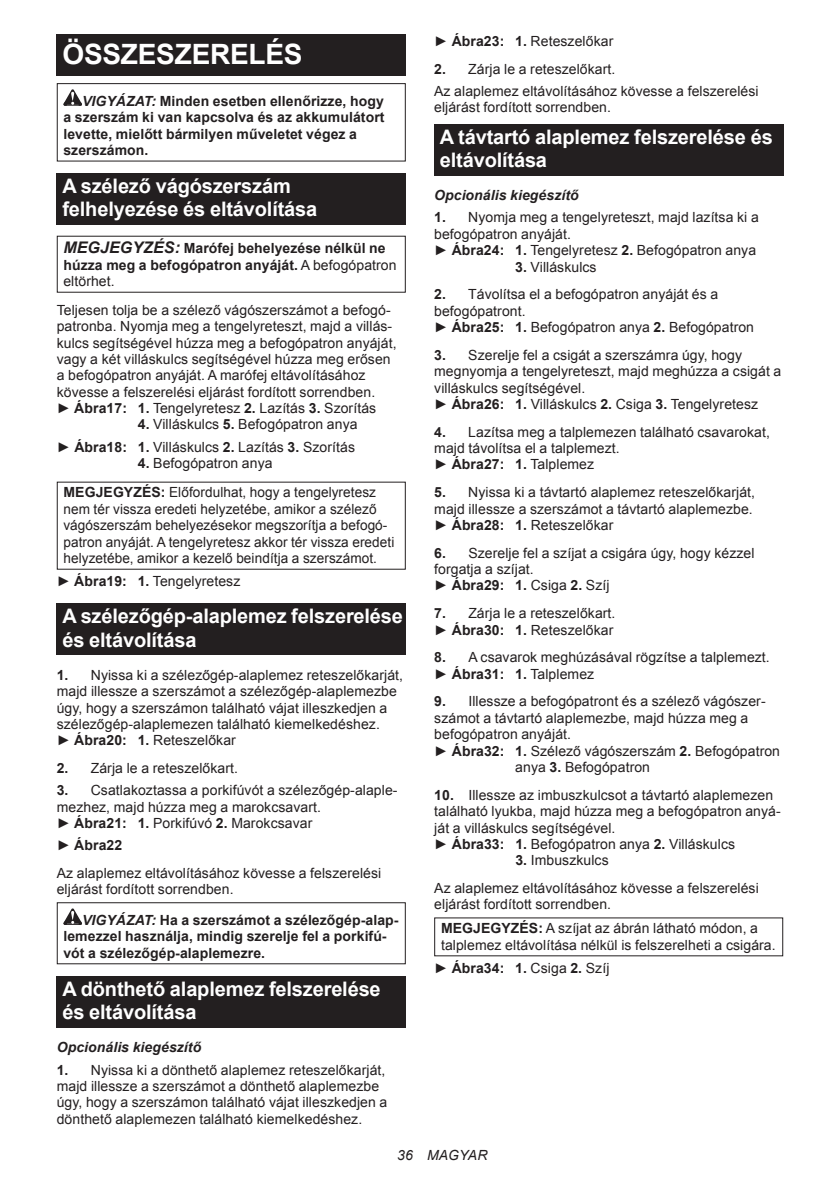
<style>
.page{position:relative;width:840px;height:1191px;background:#fff}
.page>*{position:absolute;margin:0;border:0;box-sizing:border-box;transform-origin:0 0}
.t1{font:700 28px "Arial";letter-spacing:-.01em;color:#fff}
.t2{font:700 20px/23.4px "Arial";letter-spacing:-.01em;color:#fff}
.t3{font:14px/16.4px "Arial";letter-spacing:.005em;color:#231f20}
.t4{font:700 14px/16.4px "Arial";letter-spacing:.005em;color:#231f20}
.t5{font:italic 700 14px "Arial";letter-spacing:.005em;color:#231f20}
.t6{font:italic 14px "Arial";letter-spacing:.005em;color:#231f20}
.s1{font-style:italic}
.s2{font-style:italic;font-size:16px}
.s3{font-weight:400}
.s4{font-weight:700}
</style>
<div class="page">
<div style="left:57px;top:34px;width:348px;height:41px;background:#231f20"></div>
<svg style="left:63px;top:89px;width:19px;height:17px"></svg>
<div style="left:57px;top:83px;width:348px;height:79px;border:1px solid #231f20"></div>
<div style="left:57px;top:173px;width:348px;height:52px;background:#231f20"></div>
<div style="left:57px;top:603px;width:348px;height:52px;background:#231f20"></div>
<svg style="left:63px;top:908px;width:19px;height:17px"></svg>
<div style="left:57px;top:902px;width:348px;height:62px;border:1px solid #231f20"></div>
<div style="left:57px;top:975px;width:348px;height:52px;background:#231f20"></div>
<div style="left:434px;top:124px;width:348px;height:51px;background:#231f20"></div>
<h1 class="t1" style="left:62px;top:35px;width:241px">ÖSSZESZERELÉS</h1>
<p class="t4" style="left:63px;top:93px;width:322px;text-indent:19px"><span class="s1">VIGYÁZAT:</span> Minden esetben ellenőrizze, hogy a szerszám ki van kapcsolva és az akkumulátort levette, mielőtt bármilyen műveletet végez a szerszámon.</p>
<h2 class="t2" style="left:62px;top:175px;width:256px">A szélező vágószerszám felhelyezése és eltávolítása</h2>
<p class="t4" style="left:63px;top:240px;width:334px"><span class="s2">MEGJEGYZÉS:</span> Marófej behelyezése nélkül ne húzza meg a befogópatron anyáját. <span class="s3">A befogópatron eltörhet.</span></p>
<p class="t3" style="left:57px;top:302px;width:341px">Teljesen tolja be a szélező vágószerszámot a befogó&shy;patronba. Nyomja meg a tengelyreteszt, majd a villás&shy;kulcs segítségével húzza meg a befogópatron anyáját, vagy a két villáskulcs segítségével húzza meg erősen a befogópatron anyáját. A marófej eltávolításához kövesse a felszerelési eljárást fordított sorrendben.<br>► <span class="s4">Ábra17: 1.</span> Tengelyretesz <span class="s4">2.</span> Lazítás <span class="s4">3.</span> Szorítás</p>
<p class="t3" style="left:57px;top:414px;width:302px;line-height:22px;text-align:right"><span class="s4">4.</span> Villáskulcs <span class="s4">5.</span> Befogópatron anya<br>► <span class="s4">Ábra18: 1.</span> Villáskulcs <span class="s4">2.</span> Lazítás <span class="s4">3.</span> Szorítás</p>
<p class="t3" style="left:63px;top:448px;width:314px;line-height:29.6px;text-indent:74px"><span class="s4">4.</span> Befogópatron anya<br><span class="s4">MEGJEGYZÉS:</span> Előfordulhat, hogy a tengelyretesz</p>
<p class="t3" style="left:63px;top:501px;width:332px">nem tér vissza eredeti helyzetébe, amikor a szélező vágószerszám behelyezésekor megszorítja a befogó&shy;patron anyáját. A tengelyretesz akkor tér vissza eredeti helyzetébe, amikor a kezelő beindítja a szerszámot.</p>
<p class="t3" style="left:57px;top:573px;width:185px">► <span class="s4">Ábra19: 1.</span> Tengelyretesz</p>
<h2 class="t2" style="left:62px;top:605px;width:342px">A szélezőgép-alaplemez felszerelése és eltávolítása</h2>
<p class="t3" style="left:57px;top:667px;width:347px"><span class="s4">1.</span> Nyissa ki a szélezőgép-alaplemez reteszelőkarját, majd illessze a szerszámot a szélezőgép-alaplemezbe úgy, hogy a szerszámon található vájat illeszkedjen a szélezőgép-alaplemezen található kiemelkedéshez.<br>► <span class="s4">Ábra20: 1.</span> Reteszelőkar</p>
<p class="t3" style="left:57px;top:760px;width:183px"><span class="s4">2.</span> Zárja le a reteszelőkart.</p>
<p class="t3" style="left:57px;top:782px;width:342px"><span class="s4">3.</span> Csatlakoztassa a porkifúvót a szélezőgép-alaple&shy;mezhez, majd húzza meg a marokcsavart.<br>► <span class="s4">Ábra21: 1.</span> Porkifúvó <span class="s4">2.</span> Marokcsavar</p>
<p class="t3" style="left:57px;top:831px;width:326px;line-height:27.8px">► <span class="s4">Ábra22<br></span>Az alaplemez eltávolításához kövesse a felszerelési</p>
<p class="t4" style="left:82px;top:874px;width:317px;line-height:30.6px;text-indent:-25px"><span class="s3">eljárást fordított sorrendben.<br></span><span class="s1">VIGYÁZAT:</span> Ha a szerszámot a szélezőgép-alap-</p>
<p class="t4" style="left:63px;top:928px;width:324px">lemezzel használja, mindig szerelje fel a porkifú&shy;vót a szélezőgép-alaplemezre.</p>
<h2 class="t2" style="left:62px;top:977px;width:319px">A dönthető alaplemez felszerelése és eltávolítása</h2>
<p class="t5" style="left:57px;top:1038px;width:146px">Opcionális kiegészítő</p>
<p class="t3" style="left:57px;top:1061px;width:332px"><span class="s4">1.</span> Nyissa ki a dönthető alaplemez reteszelőkarját, majd illessze a szerszámot a dönthető alaplemezbe úgy, hogy a szerszámon található vájat illeszkedjen a dönthető alaplemezen található kiemelkedéshez.</p>
<p class="t3" style="left:434px;top:33px;width:180px">► <span class="s4">Ábra23: 1.</span> Reteszelőkar</p>
<p class="t3" style="left:434px;top:58px;width:326px;line-height:22px"><span class="s4">2.</span> Zárja le a reteszelőkart.<br>Az alaplemez eltávolításához kövesse a felszerelési</p>
<p class="t3" style="left:434px;top:99px;width:178px">eljárást fordított sorrendben.</p>
<h2 class="t2" style="left:439px;top:125px;width:334px">A távtartó alaplemez felszerelése és eltávolítása</h2>
<p class="t5" style="left:434px;top:186px;width:146px">Opcionális kiegészítő</p>
<p class="t3" style="left:434px;top:209px;width:326px"><span class="s4">1.</span> Nyomja meg a tengelyreteszt, majd lazítsa ki a befogópatron anyáját.<br>► <span class="s4">Ábra24: 1.</span> Tengelyretesz <span class="s4">2.</span> Befogópatron anya</p>
<p class="t3" style="left:515px;top:259px;width:83px"><span class="s4">3.</span> Villáskulcs</p>
<p class="t3" style="left:434px;top:286px;width:321px"><span class="s4">2.</span> Távolítsa el a befogópatron anyáját és a befogópatront.<br>► <span class="s4">Ábra25: 1.</span> Befogópatron anya <span class="s4">2.</span> Befogópatron</p>
<p class="t3" style="left:434px;top:347px;width:348px"><span class="s4">3.</span> Szerelje fel a csigát a szerszámra úgy, hogy megnyomja a tengelyreteszt, majd meghúzza a csigát a villáskulcs segítségével.<br>► <span class="s4">Ábra26: 1.</span> Villáskulcs <span class="s4">2.</span> Csiga <span class="s4">3.</span> Tengelyretesz</p>
<p class="t3" style="left:434px;top:424px;width:337px"><span class="s4">4.</span> Lazítsa meg a talplemezen található csavarokat, majd távolítsa el a talplemezt.<br>► <span class="s4">Ábra27: 1.</span> Talplemez</p>
<p class="t3" style="left:434px;top:484px;width:322px"><span class="s4">5.</span> Nyissa ki a távtartó alaplemez reteszelőkarját, majd illessze a szerszámot a távtartó alaplemezbe. ► <span class="s4">Ábra28: 1.</span> Reteszelőkar</p>
<p class="t3" style="left:434px;top:545px;width:321px"><span class="s4">6.</span> Szerelje fel a szíjat a csigára úgy, hogy kézzel forgatja a szíjat.<br>► <span class="s4">Ábra29: 1.</span> Csiga <span class="s4">2.</span> Szíj</p>
<p class="t3" style="left:434px;top:605px;width:183px"><span class="s4">7.</span> Zárja le a reteszelőkart. ► <span class="s4">Ábra30: 1.</span> Reteszelőkar</p>
<p class="t3" style="left:434px;top:649px;width:337px"><span class="s4">8.</span> A csavarok meghúzásával rögzítse a talplemezt. ► <span class="s4">Ábra31: 1.</span> Talplemez</p>
<p class="t3" style="left:434px;top:693px;width:333px"><span class="s4">9.</span> Illessze a befogópatront és a szélező vágószer-</p>
<p class="t3" style="left:434px;top:710px;width:315px">számot a távtartó alaplemezbe, majd húzza meg a</p>
<p class="t3" style="left:434px;top:726px;width:138px">befogópatron anyáját.</p>
<p class="t3" style="left:434px;top:742px;width:347px">► <span class="s4">Ábra32: 1.</span> Szélező vágószerszám <span class="s4">2.</span> Befogópatron</p>
<p class="t3" style="left:515px;top:759px;width:136px">anya <span class="s4">3.</span> Befogópatron</p>
<p class="t3" style="left:434px;top:786px;width:348px"><span class="s4">10.</span> Illessze az imbuszkulcsot a távtartó alaplemezen található lyukba, majd húzza meg a befogópatron anyá&shy;ját a villáskulcs segítségével.<br>► <span class="s4">Ábra33: 1.</span> Befogópatron anya <span class="s4">2.</span> Villáskulcs</p>
<p class="t3" style="left:434px;top:846px;width:326px;line-height:27.8px;text-indent:81px"><span class="s4">3.</span> Imbuszkulcs<br>Az alaplemez eltávolításához kövesse a felszerelési</p>
<p class="t3" style="left:441px;top:892px;width:318px;line-height:23.8px;text-indent:-7px">eljárást fordított sorrendben.<br><span class="s4">MEGJEGYZÉS:</span> A szíjat az ábrán látható módon, a</p>
<p class="t3" style="left:434px;top:933px;width:343px;line-height:23px;text-indent:7px">talplemez eltávolítása nélkül is felszerelheti a csigára. ► <span class="s4">Ábra34: 1.</span> Csiga <span class="s4">2.</span> Szíj</p>
<p class="t6" style="left:397px;top:1146px;width:92px">36 MAGYAR</p>
</div>
